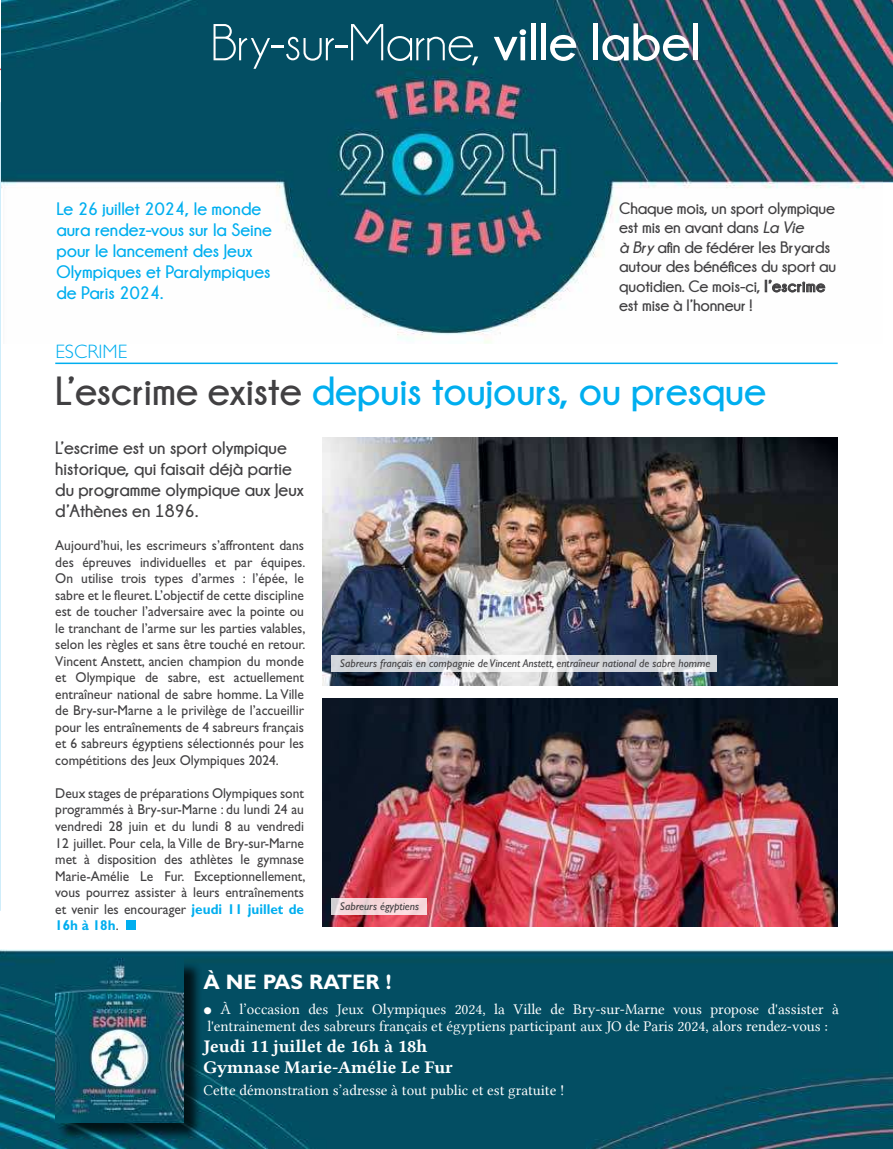
<style>
.page{position:relative;width:893px;height:1149px;background:#fff}
.page>*{position:absolute;margin:0;border:0;box-sizing:border-box;transform-origin:0 0}
.t1{font:52.5px "Champagne&Limousines";color:#fff}
.t2{font:700 40.5px "Champagne&Limousines";color:#00aeef}
.t3{font:700 21px "Gill Sans";color:#fff}
.t4{font:300 19.5px "Gill Sans";color:#00aeef}
.t5{font:700 18px/21px "Champagne&Limousines";color:#00aeef}
.t6{font:700 18px/21px "Champagne&Limousines";color:#414042}
.t7{font:18px/21px "Lin Libertine B";color:#fff}
.t8{font:700 16.5px/19.5px "Champagne&Limousines";letter-spacing:-.01em;color:#414042}
.t9{font:15px/16.5px "Lin Libertine";color:#fff}
.t10{font:14.25px/16.5px "Gill Sans";color:#414042;text-align:justify;scale:.95 1}
.t11{font:italic 11.25px "Gill Sans";color:#414042}
.s1{font-weight:700}
.s2{font-style:italic}
.s3{color:#414042}
.s4{font-weight:700;color:#00aeef}
</style>
<div class="page">
<img style="left:2px;top:0;width:881px;height:344px">
<img style="left:0;top:949px;width:893px;height:199px">
<hr style="left:55px;top:362px;width:783px;height:2px;background:#00aeef">
<svg style="left:765px;top:279px;width:61px;height:18px"></svg>
<div style="left:126px;top:920px;width:10px;height:9px;background:#00aeef"></div>
<div style="left:58px;top:960px;width:144px;height:180px;background:#000;opacity:.75"></div>
<img style="left:55px;top:958px;width:129px;height:163px">
<img style="left:0;top:299px;width:1px;height:276px">
<img style="left:322px;top:698px;width:516px;height:228px">
<img style="left:322px;top:437px;width:516px;height:248px">
<svg style="left:331px;top:655px;width:386px;height:16px;fill:#d3d6dd"></svg>
<svg style="left:331px;top:897px;width:96px;height:17px;background:#f0ced2"></svg>
<h1 class="t1" style="left:211px;top:24px;width:491px">Bry-sur-Marne, <span class="s1">ville label</span></h1>
<p class="t5" style="left:56px;top:198px;width:217px">Le 26 juillet 2024, le monde aura rendez-vous sur la Seine pour le lancement des Jeux<br>Olympiques et Paralympiques de Paris 2024.</p>
<p class="t8" style="left:619px;top:198px;width:219px">Chaque mois, un sport olympique est mis en avant dans <span class="s2">La Vie<br>à Bry</span> a昀椀n de fédérer les Bryards autour des béné昀椀ces du sport au quotidien. Ce mois-ci, l’escrime est mise à l’honneur !</p>
<h3 class="t4" style="left:55px;top:344px;width:73px">ESCRIME</h3>
<h2 class="t2" style="left:55px;top:372px;width:712px"><span class="s3">L’escrime existe</span> depuis toujours, ou presque</h2>
<p class="t6" style="left:55px;top:437px;width:250px">L’escrime est un sport olympique historique, qui faisait déjà partie du programme olympique aux Jeux d’Athènes en 1896.</p>
<p class="t10" style="left:55px;top:538px;width:265px">Aujourd’hui, les escrimeurs s’affrontent dans des épreuves individuelles et par équipes.<br>On utilise trois types d’armes : l’épée, le sabre et le fleuret. L’objectif de cette discipline est de toucher l’adversaire avec la pointe ou le tranchant de l’arme sur les parties valables, selon les règles et sans être touché en retour.<br>Vincent Anstett, ancien champion du monde et Olympique de sabre, est actuellement entraîneur national de sabre homme. La Ville de Bry-sur-Marne a le privilège de l’accueillir pour les entraînements de 4 sabreurs français et 6 sabreurs égyptiens sélectionnés pour les compétitions des Jeux Olympiques 2024.</p>
<p class="t10" style="left:55px;top:785px;width:265px">Deux stages de préparations Olympiques sont programmés à Bry-sur-Marne : du lundi 24 au vendredi 28 juin et du lundi 8 au vendredi 12 juillet. Pour cela, la Ville de Bry-sur-Marne met à disposition des athlètes le gymnase Marie-Amélie Le Fur. Exceptionnellement, vous pourrez assister à leurs entraînements et venir les encourager <span class="s4">jeudi 11 juillet de 16h à 18h</span>.</p>
<p class="t11" style="left:340px;top:659px;width:372px">Sabreurs français en compagnie de Vincent Anstett, entraîneur national de sabre homme</p>
<p class="t11" style="left:340px;top:901px;width:81px">Sabreurs égyptiens</p>
<h3 class="t3" style="left:204px;top:973px;width:189px">À NE PAS RATER !</h3>
<p class="t9" style="left:204px;top:1001px;width:637px">● À l’occasion des Jeux Olympiques 2024, la Ville de Bry-sur-Marne vous propose d'assister à l'entrainement des sabreurs français et égyptiens participant aux JO de Paris 2024, alors rendez-vous :</p>
<p class="t7" style="left:204px;top:1034px;width:251px">Jeudi 11 juillet de 16h à 18h<br>Gymnase Marie-Amélie Le Fur</p>
<p class="t9" style="left:204px;top:1081px;width:362px">Ce琀琀e démonstration s’adresse à tout public et est gratuite !</p>
</div>
